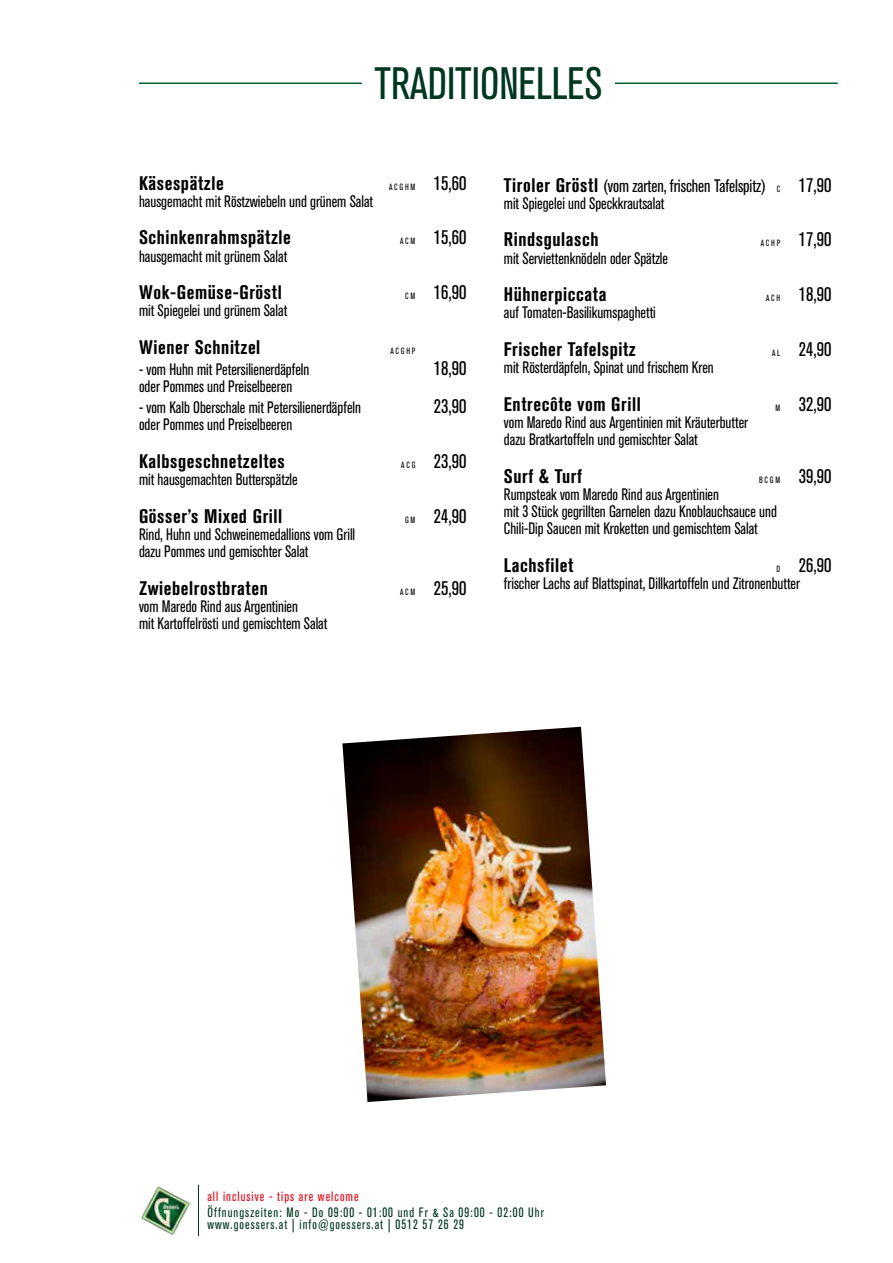
<style>
.page{position:relative;width:893px;height:1263px;background:#fff}
.page>*{position:absolute;margin:0;border:0;box-sizing:border-box;transform-origin:0 0}
.t1{font:condensed 45px "Akzidenz Grotesk BQ";color:#003721}
.t2{font:700 condensed 19.5px "Akzidenz Grotesk BQ";letter-spacing:.03em;color:#000}
.t3{font:condensed 19.5px "Akzidenz Grotesk BQ";color:#000}
.t4{font:condensed 18px "Akzidenz Grotesk BQ";letter-spacing:-.005em;color:#000;scale:.95 1}
.t5{font:condensed 16.5px/17.2px "Akzidenz Grotesk BQ";color:#000;scale:.95 1}
.t6{font:condensed 13.5px/12px "Akzidenz Grotesk BQ";letter-spacing:.08em;color:#003721;scale:.95 1}
.t7{font:condensed 13.5px "Akzidenz Grotesk BQ";letter-spacing:.08em;color:#e30613;scale:.95 1}
.t8{font:condensed 9px "Akzidenz Grotesk BQ";color:#000;scale:.95 1}
.s1{font-size:19.5px}
.s2{font-size:9px}
.s3{font-weight:700;font-size:19.5px}
</style>
<div class="page">
<img style="left:141px;top:1186px;width:50px;height:49px">
<hr style="left:198px;top:1185px;width:1px;height:51px;background:#003721">
<hr style="left:615px;top:83px;width:223px;height:1px;background:#005e33">
<hr style="left:139px;top:83px;width:223px;height:1px;background:#005e33">
<img style="left:342px;top:727px;width:264px;height:375px">
<h1 class="t1" style="left:374px;top:58px;width:229px">TRADITIONELLES</h1>
<p class="t2" style="left:139px;top:172px;width:86px">Käsespätzle</p>
<p class="t8" style="left:389px;top:181px;width:83px">A C G H M <span class="s1">15,60</span></p>
<p class="t5" style="left:139px;top:193px;width:248px">hausgemacht mit Röstzwiebeln und grünem Salat</p>
<p class="t2" style="left:139px;top:226px;width:153px">Schinkenrahmspätzle</p>
<p class="t3" style="left:400px;top:227px;width:68px"><span class="s2">A C M</span> 15,60</p>
<p class="t5" style="left:139px;top:248px;width:158px">hausgemacht mit grünem Salat</p>
<p class="t2" style="left:139px;top:281px;width:144px">Wok-Gemüse-Gröstl</p>
<p class="t3" style="left:405px;top:281px;width:63px"><span class="s2">C M</span> 16,90</p>
<p class="t5" style="left:139px;top:302px;width:158px">mit Spiegelei und grünem Salat</p>
<p class="t2" style="left:139px;top:336px;width:123px">Wiener Schnitzel</p>
<p class="t8" style="left:390px;top:346px;width:28px">A C G H P</p>
<p class="t5" style="left:139px;top:361px;width:181px">- vom Huhn mit Petersilienerdäpfeln</p>
<p class="t3" style="left:434px;top:357px;width:34px">18,90</p>
<p class="t5" style="left:139px;top:378px;width:163px">oder Pommes und Preiselbeeren</p>
<p class="t5" style="left:139px;top:399px;width:235px">- vom Kalb Oberschale mit Petersilienerdäpfeln</p>
<p class="t3" style="left:434px;top:395px;width:34px">23,90</p>
<p class="t5" style="left:139px;top:416px;width:163px">oder Pommes und Preiselbeeren</p>
<p class="t2" style="left:139px;top:450px;width:147px">Kalbsgeschnetzeltes</p>
<p class="t3" style="left:401px;top:450px;width:67px"><span class="s2">A C G</span> 23,90</p>
<p class="t5" style="left:139px;top:471px;width:169px">mit hausgemachten Butterspätzle</p>
<p class="t2" style="left:139px;top:505px;width:145px">Gösser’s Mixed Grill</p>
<p class="t3" style="left:405px;top:505px;width:63px"><span class="s2">G M</span> 24,90</p>
<p class="t5" style="left:139px;top:526px;width:229px">Rind, Huhn und Schweinemedallions vom Grill dazu Pommes und gemischter Salat</p>
<p class="t2" style="left:139px;top:577px;width:130px">Zwiebelrostbraten</p>
<p class="t3" style="left:400px;top:577px;width:68px"><span class="s2">A C M</span> 25,90</p>
<p class="t5" style="left:139px;top:598px;width:200px">vom Maredo Rind aus Argentinien<br>mit Kartoffelrösti und gemischtem Salat</p>
<p class="t4" style="left:504px;top:175px;width:346px"><span class="s3">Tiroler Gröstl</span> (vom zarten, frischen Tafelspitz) <span class="s2">C</span> <span class="s1">17,90</span></p>
<p class="t5" style="left:504px;top:195px;width:171px">mit Spiegelei und Speckkrautsalat</p>
<p class="t2" style="left:504px;top:228px;width:96px">Rindsgulasch</p>
<p class="t3" style="left:761px;top:229px;width:72px"><span class="s2">A C H P</span> 17,90</p>
<p class="t5" style="left:504px;top:250px;width:174px">mit Serviettenknödeln oder Spätzle</p>
<p class="t2" style="left:504px;top:283px;width:104px">Hühnerpiccata</p>
<p class="t3" style="left:766px;top:283px;width:67px"><span class="s2">A C H</span> 18,90</p>
<p class="t5" style="left:504px;top:304px;width:161px">auf Tomaten-Basilikumspaghetti</p>
<p class="t2" style="left:504px;top:338px;width:133px">Frischer Tafelspitz</p>
<p class="t3" style="left:772px;top:338px;width:61px"><span class="s2">A L</span> 24,90</p>
<p class="t5" style="left:504px;top:359px;width:223px">mit Rösterdäpfeln, Spinat und frischem Kren</p>
<p class="t2" style="left:504px;top:393px;width:138px">Entrecôte vom Grill</p>
<p class="t3" style="left:775px;top:393px;width:57px"><span class="s2">M</span> 32,90</p>
<p class="t5" style="left:504px;top:414px;width:259px">vom Maredo Rind aus Argentinien mit Kräuterbutter dazu Bratkartoffeln und gemischter Salat</p>
<p class="t2" style="left:504px;top:465px;width:80px">Surf &amp; Turf</p>
<p class="t3" style="left:759px;top:465px;width:74px"><span class="s2">B C G M</span> 39,90</p>
<p class="t5" style="left:504px;top:486px;width:289px">Rumpsteak vom Maredo Rind aus Argentinien<br>mit 3 Stück gegrillten Garnelen dazu Knoblauchsauce und<br>Chili-Dip Saucen mit Kroketten und gemischtem Salat</p>
<p class="t2" style="left:504px;top:554px;width:71px">Lachsfilet</p>
<p class="t3" style="left:777px;top:554px;width:56px"><span class="s2">D</span> 26,90</p>
<p class="t5" style="left:504px;top:575px;width:313px">frischer Lachs auf Blattspinat, Dillkartoffeln und Zitronenbutter</p>
<p class="t7" style="left:207px;top:1189px;width:161px">all inclusive - tips are welcome</p>
<p class="t6" style="left:207px;top:1207px;width:356px">Öffnungszeiten: Mo - Do 09:00 - 01:00 und Fr &amp; Sa 09:00 - 02:00 Uhr www.goessers.at | info@goessers.at | 0512 57 26 29</p>
</div>
